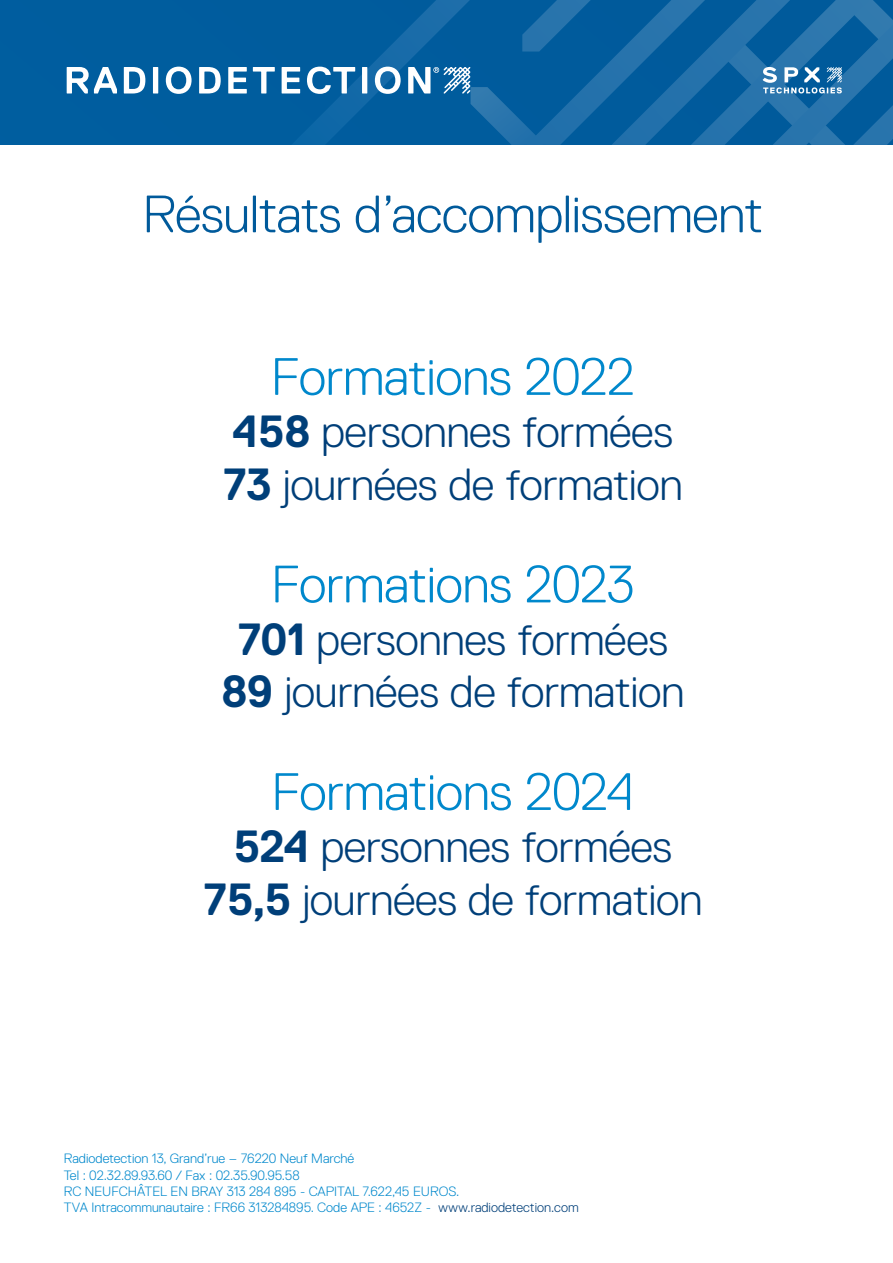
<style>
.page{position:relative;width:893px;height:1263px;background:#fff}
.page>*{position:absolute;margin:0;border:0;box-sizing:border-box;transform-origin:0 0}
.t1{font:300 52.5px "Replica Std";letter-spacing:-.01em;color:#08c}
.t2{font:300 52.5px "Replica Std";letter-spacing:-.01em;color:#005a9b}
.t3{font:300 45px/52.5px "Replica Std";letter-spacing:-.01em;color:#003f79;text-align:center}
.t4{font:300 13.5px/16.2px "Replica Std";color:#08c}
.s1{font-weight:700}
.s2{color:#003f79}
</style>
<div class="page">
<div style="left:0;top:0;width:893px;height:145px;background:#005a9b"></div>
<svg style="left:67px;top:67px;width:50px;height:26px"></svg>
<svg style="left:124px;top:67px;width:21px;height:26px"></svg>
<svg style="left:153px;top:67px;width:5px;height:26px"></svg>
<svg style="left:166px;top:67px;width:26px;height:27px"></svg>
<svg style="left:199px;top:67px;width:22px;height:26px"></svg>
<svg style="left:228px;top:67px;width:19px;height:26px"></svg>
<svg style="left:253px;top:67px;width:22px;height:26px"></svg>
<svg style="left:282px;top:0;width:611px;height:145px"></svg>
<h1 class="t2" style="left:143px;top:185px;width:622px">Résultats d’accomplissement</h1>
<h1 class="t1" style="left:271px;top:348px;width:365px">Formations 2022</h1>
<h2 class="t3" style="left:223px;top:406px;width:461px;text-align:left"><span class="s1">458</span> personnes formées<br><span class="s1">73</span> journées de formation</h2>
<h1 class="t1" style="left:271px;top:555px;width:365px">Formations 2023</h1>
<h2 class="t3" style="left:221px;top:613px;width:465px"><span class="s1">701</span> personnes formées<br><span class="s1">89</span> journées de formation</h2>
<h1 class="t1" style="left:271px;top:763px;width:364px">Formations 2024</h1>
<h2 class="t3" style="left:203px;top:821px;width:501px"><span class="s1">524</span> personnes formées<br><span class="s1">75,5</span> journées de formation</h2>
<p class="t4" style="left:64px;top:1151px;width:516px">Radiodetection 13, Grand’rue – 76220 Neuf Marché<br>Tel : 02.32.89.93.60 / Fax : 02.35.90.95.58<br>RC NEUFCHÂTEL EN BRAY 313 284 895 - CAPITAL 7.622,45 EUROS.<br>TVA Intracommunautaire : FR66 313284895. Code APE : 4652Z - <span class="s2">www.radiodetection.com</span></p>
</div>
